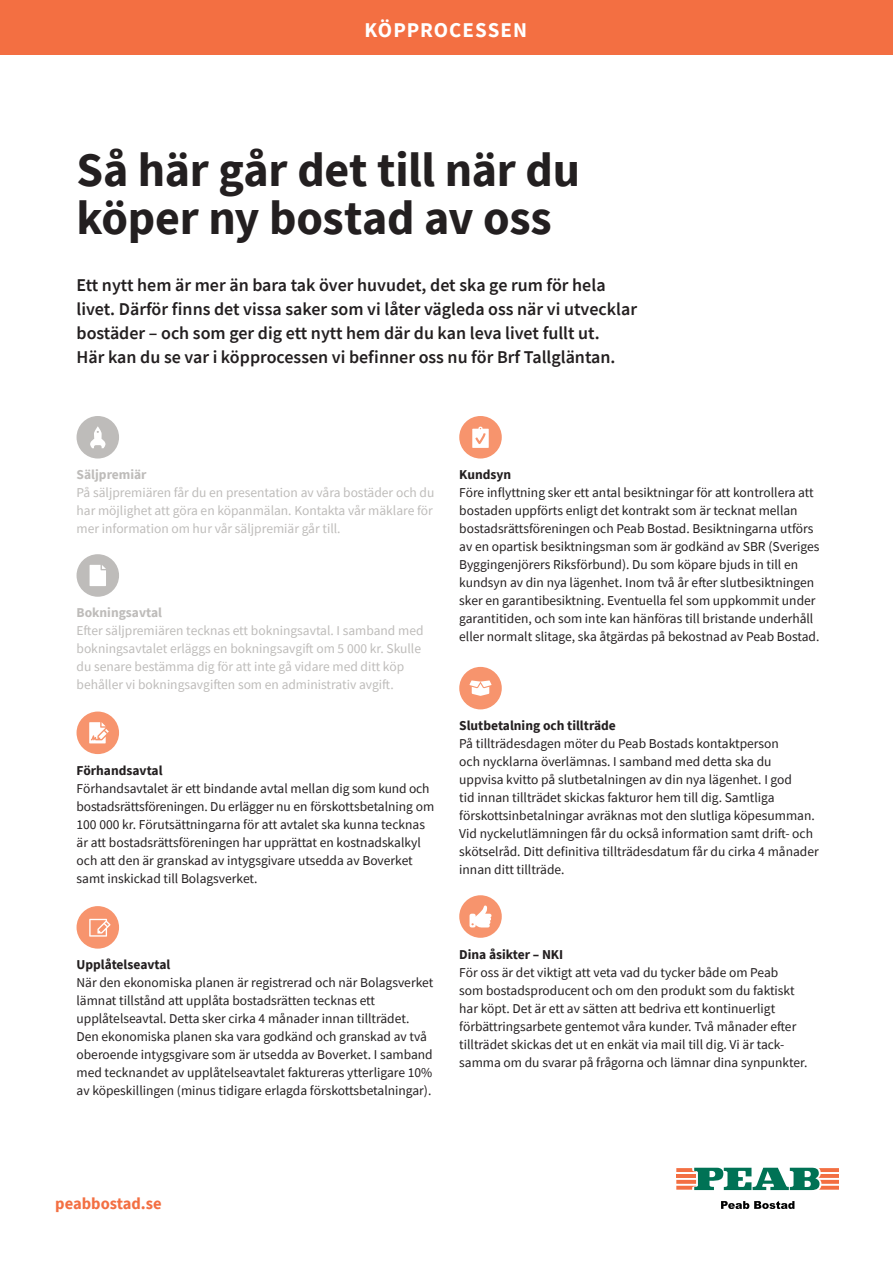
<style>
.page{position:relative;width:893px;height:1263px;background:#fff}
.page>*{position:absolute;margin:0;border:0;box-sizing:border-box;transform-origin:0 0}
.t1{font:700 48px/48px "Source Sans Pro";letter-spacing:-.005em;color:#231f20}
.t2{font:700 21px "Source Sans Pro";letter-spacing:.05em;color:#fff}
.t3{font:600 18px/24px "Source Sans Pro";color:#231f20}
.t4{font:700 16.5px "Source Sans Pro";color:#f36f42}
.t5{font:13.5px/18px "Source Sans Pro";color:#231f20}
.t6{font:13.5px/18px "Source Sans Pro";color:#bebcba;text-align:justify}
.t7{font:700 13.5px "Source Sans Pro";color:#231f20}
.t8{font:700 13.5px "Source Sans Pro";color:#bebcba}
</style>
<div class="page">
<div style="left:77px;top:416px;width:42px;height:42px;background:#bebcba;border-radius:50%"></div>
<svg style="left:90px;top:426px;width:16px;height:22px"></svg>
<div style="left:77px;top:554px;width:42px;height:43px;background:#bebcba;border-radius:50%"></div>
<svg style="left:90px;top:565px;width:16px;height:21px"></svg>
<div style="left:77px;top:711px;width:42px;height:43px;background:#f7946d;border-radius:50%"></div>
<svg style="left:89px;top:722px;width:20px;height:21px"></svg>
<div style="left:77px;top:906px;width:42px;height:43px;background:#f7946d;border-radius:50%"></div>
<svg style="left:89px;top:919px;width:22px;height:18px"></svg>
<div style="left:459px;top:416px;width:43px;height:42px;background:#f7946d;border-radius:50%"></div>
<svg style="left:472px;top:427px;width:17px;height:21px"></svg>
<div style="left:459px;top:667px;width:43px;height:42px;background:#f7946d;border-radius:50%"></div>
<svg style="left:469px;top:680px;width:22px;height:16px"></svg>
<div style="left:459px;top:895px;width:43px;height:43px;background:#f7946d;border-radius:50%"></div>
<svg style="left:469px;top:905px;width:22px;height:22px"></svg>
<svg style="left:721px;top:1201px;width:73px;height:8px"></svg>
<svg style="left:676px;top:1168px;width:163px;height:22px"></svg>
<div style="left:0;top:0;width:893px;height:54px;background:#f36f42"></div>
<h2 class="t2" style="left:365px;top:16px;width:164px">KÖPPROCESSEN</h2>
<h1 class="t1" style="left:77px;top:146px;width:505px">Så här går det till när du köper ny bostad av oss</h1>
<p class="t3" style="left:77px;top:273px;width:562px">Ett nytt hem är mer än bara tak över huvudet, det ska ge rum för hela livet. Därför finns det vissa saker som vi låter vägleda oss när vi utvecklar bostäder – och som ger dig ett nytt hem där du kan leva livet fullt ut.<br>Här kan du se var i köpprocessen vi befinner oss nu för Brf Tallgläntan.</p>
<p class="t8" style="left:77px;top:466px;width:72px">Säljpremiär</p>
<p class="t6" style="left:77px;top:484px;width:359px">På säljpremiären får du en presentation av våra bostäder och du har möjlighet att göra en köpanmälan. Kontakta vår mäklare för mer information om hur vår säljpremiär går till.</p>
<p class="t8" style="left:77px;top:604px;width:87px">Bokningsavtal</p>
<p class="t6" style="left:77px;top:622px;width:348px;text-align:left">Efter säljpremiären tecknas ett bokningsavtal. I samband med bokningsavtalet erläggs en bokningsavgift om 5 000 kr. Skulle du senare bestämma dig för att inte gå vidare med ditt köp behåller vi bokningsavgiften som en administrativ avgift.</p>
<p class="t7" style="left:77px;top:761px;width:88px">Förhandsavtal</p>
<p class="t5" style="left:77px;top:779px;width:359px">Förhandsavtalet är ett bindande avtal mellan dig som kund och bostadsrättsföreningen. Du erlägger nu en förskottsbetalning om 100 000 kr. Förutsättningarna för att avtalet ska kunna tecknas är att bostadsrättsföreningen har upprättat en kostnadskalkyl och att den är granskad av intygsgivare utsedda av Boverket samt inskickad till Bolagsverket.</p>
<p class="t7" style="left:77px;top:956px;width:95px">Upplåtelseavtal</p>
<p class="t5" style="left:77px;top:974px;width:358px">När den ekonomiska planen är registrerad och när Bolagsverket lämnat tillstånd att upplåta bostadsrätten tecknas ett upplåtelseavtal. Detta sker cirka 4 månader innan tillträdet.<br>Den ekonomiska planen ska vara godkänd och granskad av två oberoende intygsgivare som är utsedda av Boverket. I samband med tecknandet av upplåtelseavtalet faktureras ytterligare 10% av köpeskillingen (minus tidigare erlagda förskottsbetalningar).</p>
<p class="t7" style="left:459px;top:465px;width:54px">Kundsyn</p>
<p class="t5" style="left:459px;top:484px;width:362px">Före inflyttning sker ett antal besiktningar för att kontrollera att bostaden uppförts enligt det kontrakt som är tecknat mellan bostadsrättsföreningen och Peab Bostad. Besiktningarna utförs av en opartisk besiktningsman som är godkänd av SBR (Sveriges Byggingenjörers Riksförbund). Du som köpare bjuds in till en kundsyn av din nya lägenhet. Inom två år efter slutbesiktningen sker en garantibesiktning. Eventuella fel som uppkommit under garantitiden, och som inte kan hänföras till bristande underhåll eller normalt slitage, ska åtgärdas på bekostnad av Peab Bostad.</p>
<p class="t7" style="left:459px;top:716px;width:158px">Slutbetalning och tillträde</p>
<p class="t5" style="left:459px;top:734px;width:361px">På tillträdesdagen möter du Peab Bostads kontaktperson<br>och nycklarna överlämnas. I samband med detta ska du uppvisa kvitto på slutbetalningen av din nya lägenhet. I god<br>tid innan tillträdet skickas fakturor hem till dig. Samtliga förskottsinbetalningar avräknas mot den slutliga köpesumman.<br>Vid nyckelutlämningen får du också information samt drift- och skötselråd. Ditt definitiva tillträdesdatum får du cirka 4 månader innan ditt tillträde.</p>
<p class="t7" style="left:459px;top:945px;width:106px">Dina åsikter – NKI</p>
<p class="t5" style="left:459px;top:963px;width:350px">För oss är det viktigt att veta vad du tycker både om Peab<br>som bostadsproducent och om den produkt som du faktiskt har köpt. Det är ett av sätten att bedriva ett kontinuerligt förbättringsarbete gentemot våra kunder. Två månader efter tillträdet skickas det ut en enkät via mail till dig. Vi är tack&shy;samma om du svarar på frågorna och lämnar dina synpunkter.</p>
<p class="t4" style="left:55px;top:1193px;width:108px">peabbostad.se</p>
</div>
